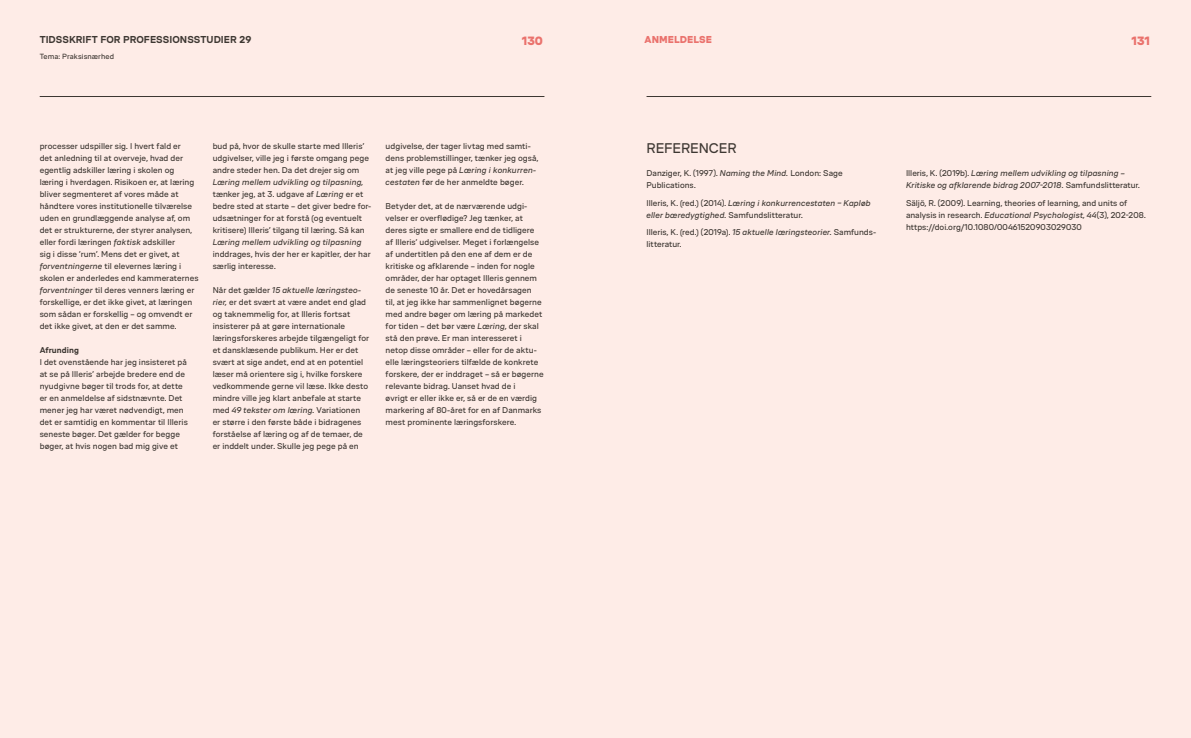
<style>
.page{position:relative;width:1191px;height:738px;background:#fff}
.page>*{position:absolute;margin:0;border:0;box-sizing:border-box;transform-origin:0 0}
.t1{font:14px "VIA Type";letter-spacing:-.01em;color:#3d3732}
.t2{font:900 12px "VIA Type";color:#ea726d}
.t3{font:700 10px "VIA Type";letter-spacing:.005em;color:#3d3732}
.t4{font:900 10px "VIA Type";letter-spacing:.005em;color:#ea726d}
.t5{font:8.4px/12px "VIA Type";letter-spacing:.005em;color:#3d3732}
.t6{font:italic 8.4px/12px "VIA Type";color:#3d3732}
.t7{font:700 8.4px "VIA Type";letter-spacing:.005em;color:#3d3732}
.t8{font:7.5px "VIA Type";letter-spacing:.01em;color:#3d3732}
.s1{font-style:italic}
.s2{font-style:normal}
</style>
<div class="page">
<div style="left:595px;top:0;width:596px;height:737px;background:#feece7"></div>
<div style="left:0;top:0;width:597px;height:737px;background:#feece7"></div>
<hr style="left:646px;top:96px;width:505px;height:1px;background:#3d3732">
<hr style="left:40px;top:96px;width:504px;height:1px;background:#3d3732">
<p class="t3" style="left:40px;top:34px;width:213px">TIDSSKRIFT FOR PROFESSIONSSTUDIER 29</p>
<h2 class="t2" style="left:522px;top:34px;width:23px">130</h2>
<h2 class="t2" style="left:1131px;top:34px;width:20px">131</h2>
<p class="t8" style="left:40px;top:52px;width:76px">Tema: Praksisnærhed</p>
<p class="t4" style="left:644px;top:34px;width:69px">ANMELDELSE</p>
<p class="t5" style="left:40px;top:140px;width:160px">processer udspiller sig. I hvert fald er<br>det anledning til at overveje, hvad der egentlig adskiller læring i skolen og læring i hverdagen. Risikoen er, at læring bliver segmenteret af vores måde at håndtere vores institutionelle tilværelse uden en grundlæggende analyse af, om det er strukturerne, der styrer analysen, eller fordi læringen <span class="s1">faktisk</span> adskiller<br>sig i disse ’rum’. Mens det er givet, at <span class="s1">forventningerne</span> til elevernes læring i skolen er anderledes end kammeraternes <span class="s1">forventninger</span> til deres venners læring er forskellige, er det ikke givet, at læringen som sådan er forskellig – og omvendt er det ikke givet, at den er det samme.</p>
<p class="t7" style="left:40px;top:345px;width:41px">Afrunding</p>
<p class="t5" style="left:40px;top:356px;width:150px">I det ovenstående har jeg insisteret på at se på Illeris’ arbejde bredere end de nyudgivne bøger til trods for, at dette er en anmeldelse af sidstnævnte. Det mener jeg har været nødvendigt, men det er samtidig en kommentar til Illeris seneste bøger. Det gælder for begge bøger, at hvis nogen bad mig give et</p>
<p class="t5" style="left:213px;top:140px;width:158px">bud på, hvor de skulle starte med Illeris’ udgivelser, ville jeg i første omgang pege andre steder hen. Da det drejer sig om</p>
<p class="t5" style="left:213px;top:176px;width:160px"><span class="s1">Læring mellem udvikling og tilpasning, </span>tænker jeg, at 3. udgave af <span class="s1">Læring</span> er et bedre sted at starte – det giver bedre for&shy;udsætninger for at forstå (og eventuelt kritisere) Illeris’ tilgang til læring. Så kan</p>
<p class="t6" style="left:213px;top:236px;width:150px">Læring mellem udvikling og tilpasning</p>
<p class="t5" style="left:213px;top:248px;width:159px">inddrages, hvis der her er kapitler, der har særlig interesse.</p>
<p class="t5" style="left:213px;top:284px;width:158px">Når det gælder <span class="s1">15 aktuelle læringsteo&shy;rier,</span> er det svært at være andet end glad og taknemmelig for, at Illeris fortsat insisterer på at gøre internationale læringsforskeres arbejde tilgængeligt for et dansklæsende publikum. Her er det svært at sige andet, end at en potentiel læser må orientere sig i, hvilke forskere vedkommende gerne vil læse. Ikke desto mindre ville jeg klart anbefale at starte med <span class="s1">49 tekster om læring.</span> Variationen er større i den første både i bidragenes forståelse af læring og af de temaer, de er inddelt under. Skulle jeg pege på en</p>
<p class="t5" style="left:386px;top:140px;width:154px">udgivelse, der tager livtag med samti&shy;dens problemstillinger, tænker jeg også, at jeg ville pege på <span class="s1">Læring i konkurren&shy;cestaten</span> før de her anmeldte bøger.</p>
<p class="t5" style="left:386px;top:200px;width:160px">Betyder det, at de nærværende udgi&shy;velser er overflødige? Jeg tænker, at deres sigte er smallere end de tidligere af Illeris’ udgivelser. Meget i forlængelse af undertitlen på den ene af dem er de kritiske og afklarende – inden for nogle områder, der har optaget Illeris gennem de seneste 10 år. Det er hovedårsagen<br>til, at jeg ikke har sammenlignet bøgerne med andre bøger om læring på markedet for tiden – det bør være <span class="s1">Læring,</span> der skal stå den prøve. Er man interesseret i netop disse områder – eller for de aktu&shy;elle læringsteoriers tilfælde de konkrete forskere, der er inddraget – så er bøgerne relevante bidrag. Uanset hvad de i<br>øvrigt er eller ikke er, så er de en værdig markering af 80-året for en af Danmarks mest prominente læringsforskere.</p>
<h1 class="t1" style="left:646px;top:140px;width:92px">REFERENCER</h1>
<p class="t5" style="left:646px;top:167px;width:198px">Danziger, K. (1997). <span class="s1">Naming the Mind.</span> London: Sage<br>Publications.</p>
<p class="t6" style="left:646px;top:196px;width:226px"><span class="s2">Illeris, K. (red.) (2014).</span> Læring i konkurrencestaten – Kapløb eller bæredygtighed. <span class="s2">Samfundslitteratur.</span></p>
<p class="t5" style="left:646px;top:226px;width:230px">Illeris, K. (red.) (2019a). <span class="s1">15 aktuelle læringsteorier.</span> Samfunds&shy;litteratur.</p>
<p class="t6" style="left:906px;top:167px;width:235px"><span class="s2">Illeris, K. (2019b).</span> Læring mellem udvikling og tilpasning –<br>Kritiske og afklarende bidrag 2007-2018. <span class="s2">Samfundslitteratur.</span></p>
<p class="t5" style="left:906px;top:197px;width:241px">Säljö, R. (2009). Learning, theories of learning, and units of analysis in research. <span class="s1">Educational Psychologist, 44</span>(3), 202-208. https://doi.org/10.1080/00461520903029030</p>
</div>
